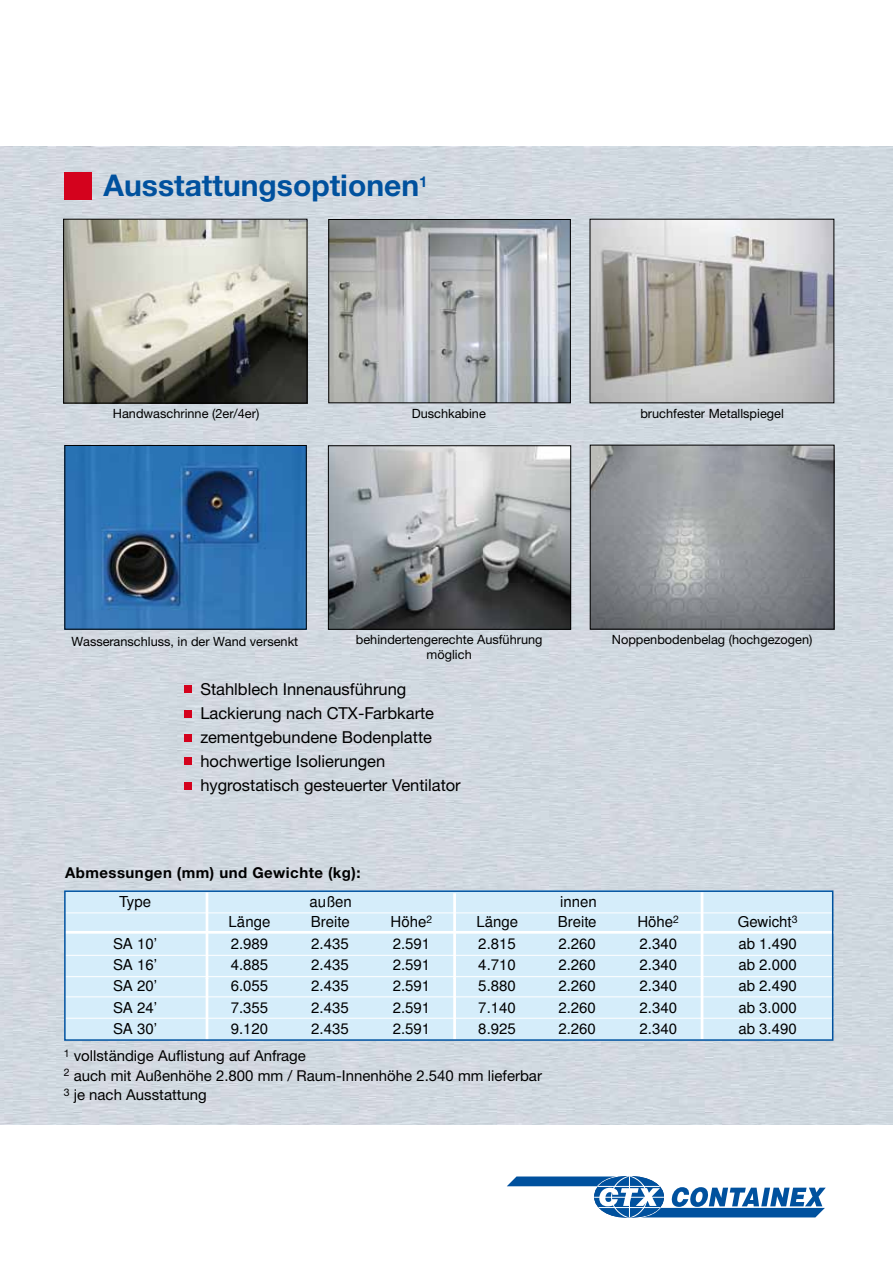
<style>
.page{position:relative;width:893px;height:1263px;background:#fff}
.page>*{position:absolute;margin:0;border:0;box-sizing:border-box;transform-origin:0 0}
.t1{font:700 30px "WALTER Helvetica 75";color:#00519e}
.t2{font:16.5px/24px "WALTER Helvetica 55 Roman";color:#000}
.t3{font:15px/21.3px "Nimbus San L";color:#000;text-align:justify}
.t4{font:15px/19.5px "WALTER Helvetica 55 Roman";color:#000}
.t5{font:700 15px "WALTER Helvetica 75";letter-spacing:.03em;color:#000}
.t6{font:12.75px/15px "WALTER Helvetica 55 Roman";color:#000;text-align:center}
</style>
<div class="page">
<img style="left:0;top:147px;width:893px;height:978px">
<img style="left:330px;top:448px;width:239px;height:179px">
<div style="left:328px;top:446px;width:243px;height:183px;border:1px solid #000"></div>
<svg style="left:507px;top:1176px;width:319px;height:42px"></svg>
<div style="left:64px;top:172px;width:27px;height:27px;background:#d4021d"></div>
<img style="left:67px;top:447px;width:237px;height:180px">
<div style="left:64px;top:890px;width:768px;height:151px;background:#d5edfa"></div>
<hr style="left:701px;top:892px;width:2px;height:87px;background:#fff">
<hr style="left:453px;top:893px;width:3px;height:86px;background:#fff">
<hr style="left:206px;top:892px;width:2px;height:87px;background:#fff">
<hr style="left:64px;top:912px;width:769px;height:1px;background:#fff">
<hr style="left:64px;top:931px;width:769px;height:3px;background:#fff">
<hr style="left:64px;top:955px;width:769px;height:1px;background:#fff">
<hr style="left:64px;top:976px;width:769px;height:1px;background:#fff">
<hr style="left:701px;top:979px;width:2px;height:60px;background:#fff">
<hr style="left:453px;top:979px;width:3px;height:60px;background:#fff">
<hr style="left:206px;top:979px;width:2px;height:61px;background:#fff">
<hr style="left:64px;top:996px;width:769px;height:1px;background:#fff">
<hr style="left:64px;top:1018px;width:769px;height:1px;background:#fff">
<div style="left:64px;top:890px;width:769px;height:151px;border:2px solid #00519e"></div>
<div style="left:184px;top:685px;width:8px;height:8px;background:#d4021d"></div>
<div style="left:184px;top:710px;width:8px;height:8px;background:#d4021d"></div>
<div style="left:184px;top:734px;width:8px;height:7px;background:#d4021d"></div>
<div style="left:184px;top:757px;width:8px;height:8px;background:#d4021d"></div>
<div style="left:184px;top:782px;width:8px;height:8px;background:#d4021d"></div>
<img style="left:331px;top:221px;width:237px;height:180px">
<div style="left:329px;top:219px;width:241px;height:184px;border:1px solid #000"></div>
<img style="left:592px;top:221px;width:240px;height:180px">
<img style="left:592px;top:447px;width:240px;height:180px">
<div style="left:590px;top:445px;width:244px;height:184px;border:1px solid #000"></div>
<img style="left:65px;top:221px;width:240px;height:180px">
<div style="left:63px;top:219px;width:244px;height:184px;border:1px solid #000"></div>
<h1 class="t1" style="left:104px;top:166px;width:325px">Ausstattungsoptionen<sup>1</sup></h1>
<p class="t6" style="left:113px;top:405px;width:148px">Handwaschrinne (2er/4er)</p>
<p class="t6" style="left:412px;top:405px;width:76px">Duschkabine</p>
<p class="t6" style="left:640px;top:406px;width:145px">bruchfester Metallspiegel</p>
<p class="t6" style="left:72px;top:633px;width:228px">Wasseranschluss, in der Wand versenkt</p>
<p class="t6" style="left:612px;top:632px;width:202px">Noppenbodenbelag (hochgezogen)</p>
<p class="t6" style="left:356px;top:632px;width:188px">behindertengerechte Ausführung möglich</p>
<p class="t2" style="left:200px;top:677px;width:262px">Stahlblech Innenausführung<br>Lackierung nach CTX-Farbkarte zementgebundene Bodenplatte hochwertige Isolierungen hygrostatisch gesteuerter Ventilator</p>
<p class="t5" style="left:65px;top:863px;width:297px">Abmessungen (mm) und Gewichte (kg):</p>
<p class="t3" style="left:309px;top:891px;width:44px">außen</p>
<p class="t3" style="left:560px;top:891px;width:38px">innen</p>
<p class="t3" style="left:119px;top:891px;width:33px">Type</p>
<p class="t3" style="left:113px;top:933px;width:45px">SA 10’ SA 16’ SA 20’ SA 24’ SA 30’</p>
<p class="t3" style="left:231px;top:933px;width:39px">2.989<br>4.885<br>6.055<br>7.355<br>9.120</p>
<p class="t3" style="left:311px;top:933px;width:39px">2.435<br>2.435<br>2.435<br>2.435<br>2.435</p>
<p class="t3" style="left:393px;top:933px;width:39px">2.591<br>2.591<br>2.591<br>2.591<br>2.591</p>
<p class="t3" style="left:478px;top:933px;width:39px">2.815<br>4.710<br>5.880<br>7.140<br>8.925</p>
<p class="t3" style="left:558px;top:933px;width:39px">2.260<br>2.260<br>2.260<br>2.260<br>2.260</p>
<p class="t3" style="left:639px;top:933px;width:39px">2.340<br>2.340<br>2.340<br>2.340<br>2.340</p>
<p class="t3" style="left:738px;top:933px;width:60px">ab 1.490 ab 2.000 ab 2.490 ab 3.000 ab 3.490</p>
<p class="t3" style="left:229px;top:912px;width:43px">Länge</p>
<p class="t3" style="left:311px;top:911px;width:40px">Breite</p>
<p class="t3" style="left:390px;top:911px;width:43px">Höhe<sup>2</sup></p>
<p class="t3" style="left:476px;top:911px;width:43px">Länge</p>
<p class="t3" style="left:558px;top:911px;width:40px">Breite</p>
<p class="t3" style="left:637px;top:911px;width:43px">Höhe<sup>2</sup></p>
<p class="t3" style="left:738px;top:911px;width:61px">Gewicht<sup>3</sup></p>
<p class="t4" style="left:64px;top:1046px;width:480px"><sup>1</sup> vollständige Auflistung auf Anfrage<br><sup>2</sup> auch mit Außenhöhe 2.800 mm / Raum-Innenhöhe 2.540 mm lieferbar<br><sup>3</sup> je nach Ausstattung</p>
</div>
